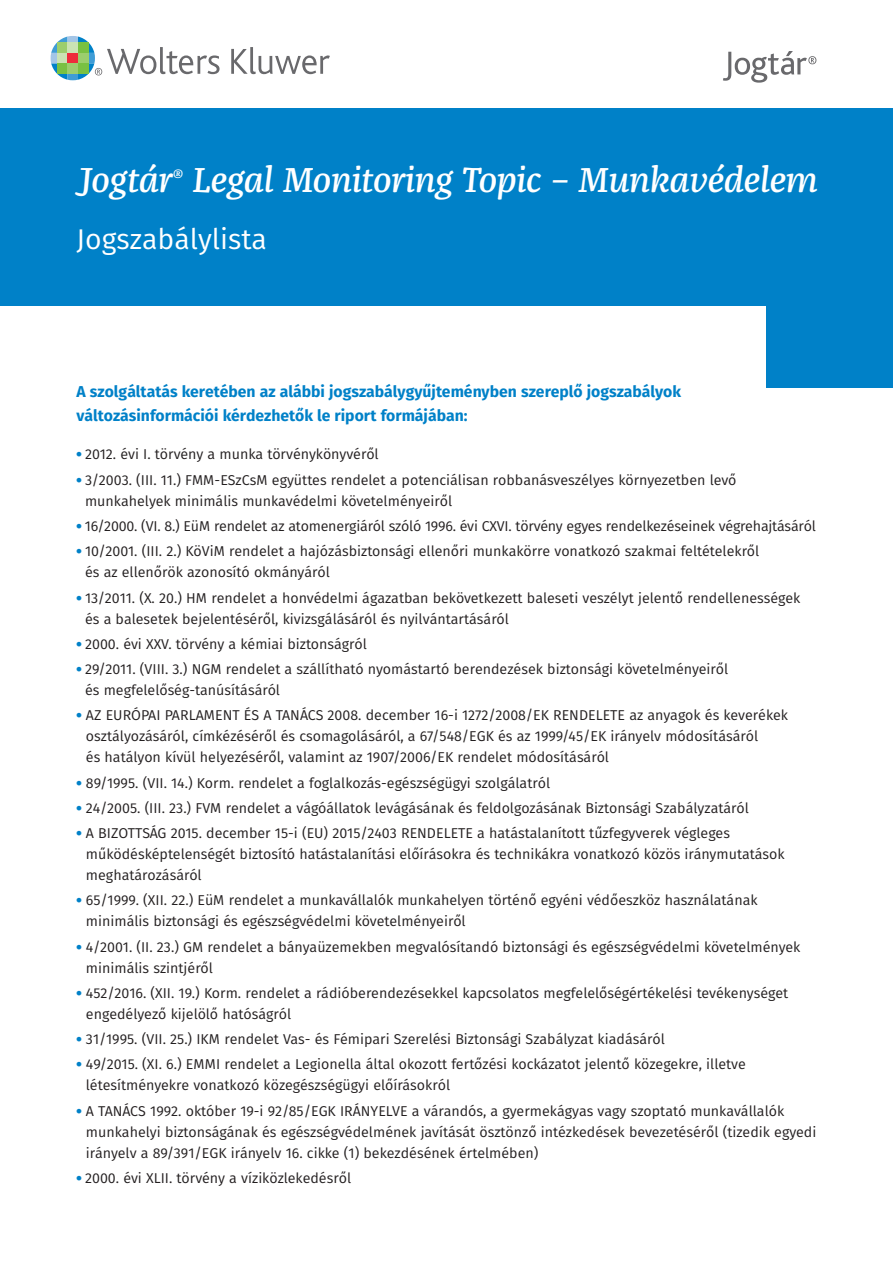
<style>
.page{position:relative;width:893px;height:1263px;background:#fff}
.page>*{position:absolute;margin:0;border:0;box-sizing:border-box;transform-origin:0 0}
.t1{font:italic 500 36px "Franziska Pro";letter-spacing:-.01em;color:#fff}
.t2{font:28.5px "Fira Sans";color:#fff}
.t3{font:700 15.75px/24px "Fira Sans";color:#0081c8}
.t4{font:14.25px/21px "Fira Sans";color:#231f20}
.s1{font-weight:900;color:#0081c8}
</style>
<div class="page">
<svg style="left:231px;top:47px;width:99px;height:27px"></svg>
<svg style="left:51px;top:36px;width:169px;height:44px"></svg>
<div style="left:0;top:108px;width:893px;height:280px;background:#0081c8"></div>
<div style="left:0;top:306px;width:765px;height:181px;background:#fff"></div>
<svg style="left:723px;top:51px;width:93px;height:32px"></svg>
<h1 class="t1" style="left:77px;top:158px;width:743px">Jogtár<sup>®</sup> Legal Monitoring Topic – Munkavédelem</h1>
<h2 class="t2" style="left:77px;top:218px;width:192px">Jogszabálylista</h2>
<p class="t3" style="left:77px;top:379px;width:606px">A szolgáltatás keretében az alábbi jogszabálygyűjteményben szereplő jogszabályok változásinformációi kérdezhetők le riport formájában:</p>
<p class="t4" style="left:77px;top:444px;width:304px"><span class="s1">•</span> 2012. évi I. törvény a munka törvénykönyvéről</p>
<p class="t4" style="left:85px;top:469px;width:653px;text-indent:-9px"><span class="s1">•</span> 3/2003. (III. 11.) FMM-ESzCsM együttes rendelet a potenciálisan robbanásveszélyes környezetben levő munkahelyek minimális munkavédelmi követelményeiről</p>
<p class="t4" style="left:77px;top:515px;width:741px"><span class="s1">•</span> 16/2000. (VI. 8.) EüM rendelet az atomenergiáról szóló 1996. évi CXVI. törvény egyes rendelkezéseinek végrehajtásáról</p>
<p class="t4" style="left:85px;top:540px;width:676px;text-indent:-9px"><span class="s1">•</span> 10/2001. (III. 2.) KöViM rendelet a hajózásbiztonsági ellenőri munkakörre vonatkozó szakmai feltételekről és az ellenőrök azonosító okmányáról</p>
<p class="t4" style="left:85px;top:587px;width:717px;text-indent:-9px"><span class="s1">•</span> 13/2011. (X. 20.) HM rendelet a honvédelmi ágazatban bekövetkezett baleseti veszélyt jelentő rendellenességek és a balesetek bejelentéséről, kivizsgálásáról és nyilvántartásáról</p>
<p class="t4" style="left:77px;top:633px;width:292px"><span class="s1">•</span> 2000. évi XXV. törvény a kémiai biztonságról</p>
<p class="t4" style="left:85px;top:658px;width:645px;text-indent:-9px"><span class="s1">•</span> 29/2011. (VIII. 3.) NGM rendelet a szállítható nyomástartó berendezések biztonsági követelményeiről és megfelelőség-tanúsításáról</p>
<p class="t4" style="left:86px;top:704px;width:704px;text-indent:-9px"><span class="s1">•</span> AZ EURÓPAI PARLAMENT ÉS A TANÁCS 2008. december 16-i 1272/2008/EK RENDELETE az anyagok és keverékek osztályozásáról, címkézéséről és csomagolásáról, a 67/548/EGK és az 1999/45/EK irányelv módosításáról<br>és hatályon kívül helyezéséről, valamint az 1907/2006/EK rendelet módosításáról</p>
<p class="t4" style="left:77px;top:772px;width:475px"><span class="s1">•</span> 89/1995. (VII. 14.) Korm. rendelet a foglalkozás-egészségügyi szolgálatról</p>
<p class="t4" style="left:77px;top:797px;width:674px"><span class="s1">•</span> 24/2005. (III. 23.) FVM rendelet a vágóállatok levágásának és feldolgozásának Biztonsági Szabályzatáról</p>
<p class="t4" style="left:86px;top:822px;width:700px;text-indent:-9px"><span class="s1">•</span> A BIZOTTSÁG 2015. december 15-i (EU) 2015/2403 RENDELETE a hatástalanított tűzfegyverek végleges működésképtelenségét biztosító hatástalanítási előírásokra és technikákra vonatkozó közös iránymutatások meghatározásáról</p>
<p class="t4" style="left:86px;top:889px;width:673px;text-indent:-9px"><span class="s1">•</span> 65/1999. (XII. 22.) EüM rendelet a munkavállalók munkahelyen történő egyéni védőeszköz használatának minimális biztonsági és egészségvédelmi követelményeiről</p>
<p class="t4" style="left:86px;top:936px;width:716px;text-indent:-9px"><span class="s1">•</span> 4/2001. (II. 23.) GM rendelet a bányaüzemekben megvalósítandó biztonsági és egészségvédelmi követelmények minimális szintjéről</p>
<p class="t4" style="left:86px;top:982px;width:704px;text-indent:-9px"><span class="s1">•</span> 452/2016. (XII. 19.) Korm. rendelet a rádióberendezésekkel kapcsolatos megfelelőségértékelési tevékenységet engedélyező kijelölő hatóságról</p>
<p class="t4" style="left:77px;top:1028px;width:590px"><span class="s1">•</span> 31/1995. (VII. 25.) IKM rendelet Vas- és Fémipari Szerelési Biztonsági Szabályzat kiadásáról</p>
<p class="t4" style="left:86px;top:1053px;width:661px;text-indent:-9px"><span class="s1">•</span> 49/2015. (XI. 6.) EMMI rendelet a Legionella által okozott fertőzési kockázatot jelentő közegekre, illetve létesítményekre vonatkozó közegészségügyi előírásokról</p>
<p class="t4" style="left:86px;top:1100px;width:732px;text-indent:-9px"><span class="s1">•</span> A TANÁCS 1992. október 19-i 92/85/EGK IRÁNYELVE a várandós, a gyermekágyas vagy szoptató munkavállalók munkahelyi biztonságának és egészségvédelmének javítását ösztönző intézkedések bevezetéséről (tizedik egyedi irányelv a 89/391/EGK irányelv 16. cikke (1) bekezdésének értelmében)</p>
<p class="t4" style="left:77px;top:1167px;width:276px"><span class="s1">•</span> 2000. évi XLII. törvény a víziközlekedésről</p>
</div>
